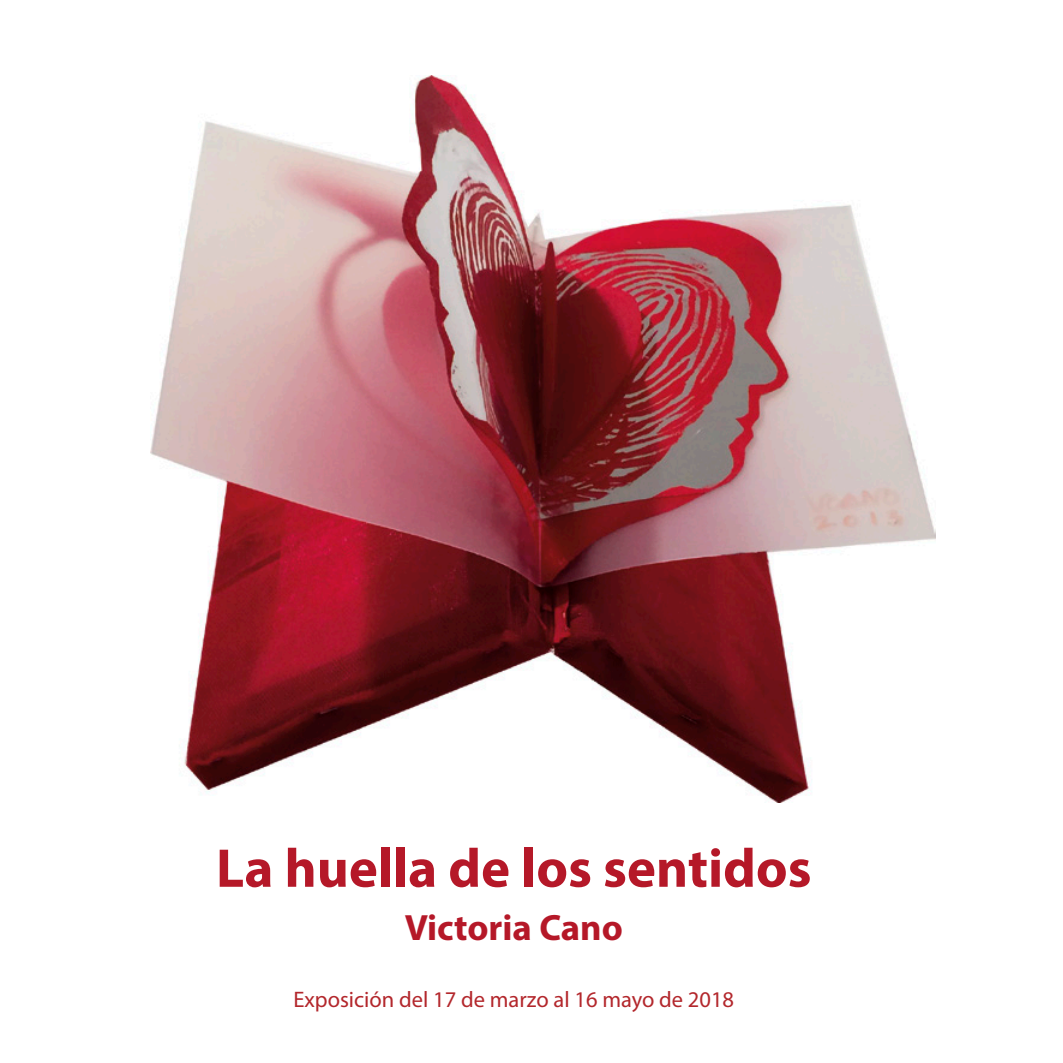
<style>
.page{position:relative;width:1063px;height:1063px;background:#fff}
.page>*{position:absolute;margin:0;border:0;box-sizing:border-box;transform-origin:0 0}
.t1{font:700 55px "Myriad Pro";color:#b51828}
.t2{font:700 36.75px "Myriad Pro";color:#b51828}
.t3{font:22.5px "Myriad Pro";color:#b3272c}
</style>
<div class="page">
<img style="left:151px;top:75px;width:785px;height:727px">
<p class="t1" style="left:216px;top:832px;width:597px">La huella de los sentidos</p>
<p class="t2" style="left:405px;top:903px;width:220px">Victoria Cano</p>
<p class="t3" style="left:293px;top:986px;width:442px">Exposición del 17 de marzo al 16 mayo de 2018</p>
</div>
